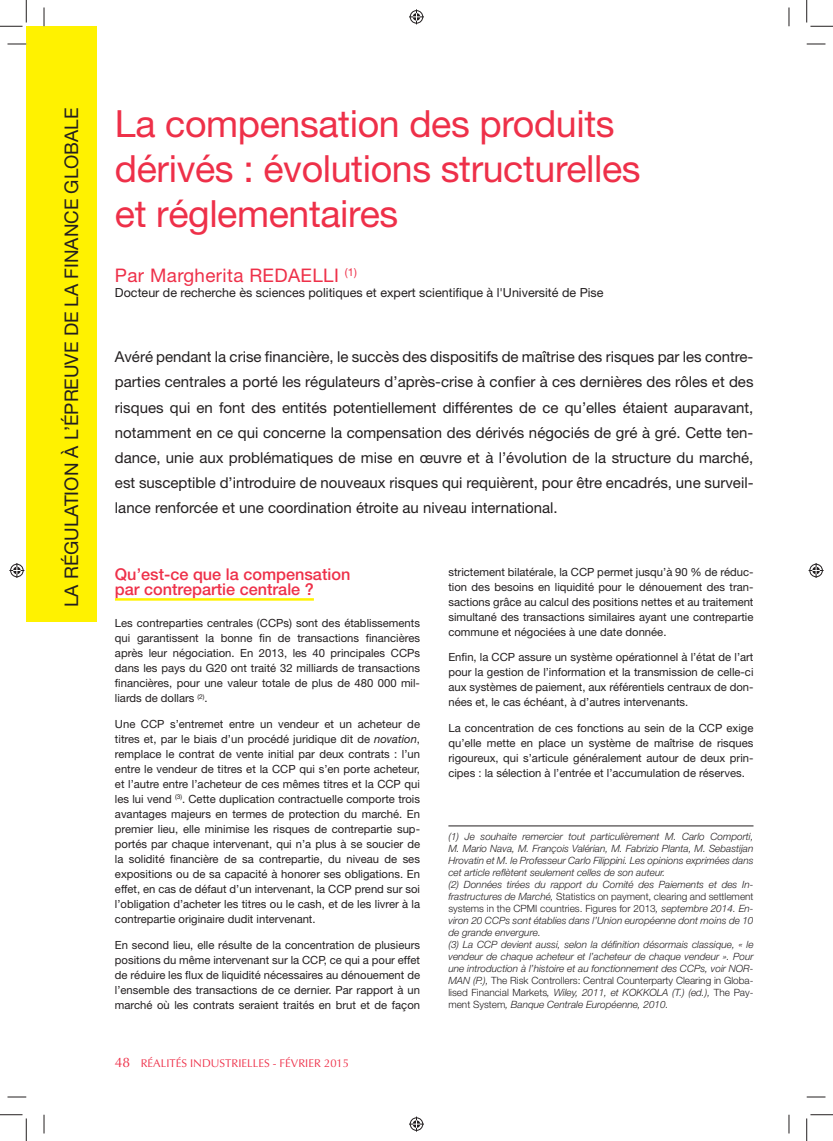
<style>
.page{position:relative;width:833px;height:1141px;background:#fff}
.page>*{position:absolute;margin:0;border:0;box-sizing:border-box;transform-origin:0 0}
.t1{font:37.5px/45px "Helvetica Neue";letter-spacing:-.01em;color:#ee3049}
.t2{font:18.75px "Helvetica Neue";color:#231f20}
.t3{font:18.75px "Helvetica Neue";letter-spacing:.02em;color:#ee3049}
.t4{font:500 16.25px/15px "Helvetica Neue";color:#ee3049}
.t5{font:15px/25px "Helvetica Neue";color:#231f20;text-align:justify}
.t6{font:12.5px "Helvetica Neue";color:#231f20}
.t7{font:11.25px/15px "Helvetica Neue";color:#231f20;text-align:justify}
.t8{font:11.25px "Optima";color:#ee3049}
.t9{font:italic 300 10px/12px "Helvetica Neue";color:#231f20}
.s1{font-style:italic}
.s2{font-size:13.75px}
.s3{font-style:normal}
</style>
<div class="page">
<hr style="left:115px;top:598px;width:199px;height:2px;background:#fff200">
<hr style="left:448px;top:825px;width:305px;height:1px;background:#231f20">
<div style="left:26px;top:26px;width:71px;height:596px;background:#fff200"></div>
<svg style="left:8px;top:43px;width:18px;height:2px"></svg>
<svg style="left:806px;top:43px;width:19px;height:2px"></svg>
<svg style="left:8px;top:1096px;width:18px;height:1px"></svg>
<svg style="left:806px;top:1096px;width:19px;height:1px"></svg>
<svg style="left:43px;top:8px;width:2px;height:18px"></svg>
<svg style="left:43px;top:1114px;width:2px;height:19px"></svg>
<svg style="left:788px;top:8px;width:1px;height:18px"></svg>
<svg style="left:788px;top:1114px;width:1px;height:19px"></svg>
<svg style="left:0;top:0;width:27px;height:27px"></svg>
<svg style="left:0;top:1114px;width:27px;height:26px"></svg>
<svg style="left:806px;top:0;width:26px;height:27px"></svg>
<svg style="left:806px;top:1114px;width:26px;height:26px"></svg>
<svg style="left:409px;top:9px;width:15px;height:15px"></svg>
<svg style="left:409px;top:1116px;width:15px;height:15px"></svg>
<svg style="left:9px;top:563px;width:15px;height:15px"></svg>
<svg style="left:808px;top:563px;width:15px;height:15px"></svg>
<h2 class="t2" style="left:65px;top:607px;width:500px;rotate:-90deg">LA RÉGULATION À L’ÉPREUVE DE LA FINANCE GLOBALE</h2>
<h1 class="t1" style="left:115px;top:105px;width:527px">La compensation des produits dérivés : évolutions structurelles et réglementaires</h1>
<h2 class="t3" style="left:115px;top:269px;width:243px">Par Margherita REDAELLI <sup>(1)</sup></h2>
<p class="t6" style="left:115px;top:288px;width:490px">Docteur de recherche ès sciences politiques et expert scientifique à l'Université de Pise</p>
<p class="t5" style="left:115px;top:346px;width:639px">Avéré pendant la crise financière, le succès des dispositifs de maîtrise des risques par les contre&shy;parties centrales a porté les régulateurs d’après-crise à confier à ces dernières des rôles et des risques qui en font des entités potentiellement différentes de ce qu’elles étaient auparavant, notamment en ce qui concerne la compensation des dérivés négociés de gré à gré. Cette ten&shy;dance, unie aux problématiques de mise en œuvre et à l’évolution de la structure du marché, est susceptible d’introduire de nouveaux risques qui requièrent, pour être encadrés, une surveil&shy;lance renforcée et une coordination étroite au niveau international.</p>
<h3 class="t4" style="left:115px;top:568px;width:237px">Qu’est-ce que la compensation par contrepartie centrale ?</h3>
<p class="t7" style="left:115px;top:617px;width:306px">Les contreparties centrales (CCPs) sont des établissements qui garantissent la bonne fin de transactions financières après leur négociation. En 2013, les 40 principales CCPs dans les pays du G20 ont traité 32 milliards de transactions financières, pour une valeur totale de plus de 480 000 mil&shy;liards de dollars <sup>(2)</sup>.</p>
<p class="t7" style="left:115px;top:717px;width:306px">Une CCP s’entremet entre un vendeur et un acheteur de titres et, par le biais d’un procédé juridique dit de <span class="s1">novation</span>, remplace le contrat de vente initial par deux contrats : l’un entre le vendeur de titres et la CCP qui s’en porte acheteur, et l’autre entre l’acheteur de ces mêmes titres et la CCP qui les lui vend <sup>(3)</sup>. Cette duplication contractuelle comporte trois avantages majeurs en termes de protection du marché. En premier lieu, elle minimise les risques de contrepartie sup&shy;portés par chaque intervenant, qui n’a plus à se soucier de la solidité financière de sa contrepartie, du niveau de ses expositions ou de sa capacité à honorer ses obligations. En effet, en cas de défaut d’un intervenant, la CCP prend sur soi l’obligation d’acheter les titres ou le cash, et de les livrer à la contrepartie originaire dudit intervenant.</p>
<p class="t7" style="left:115px;top:938px;width:306px">En second lieu, elle résulte de la concentration de plusieurs positions du même intervenant sur la CCP, ce qui a pour effet de réduire les flux de liquidité nécessaires au dénouement de l’ensemble des transactions de ce dernier. Par rapport à un marché où les contrats seraient traités en brut et de façon</p>
<p class="t8" style="left:115px;top:1056px;width:235px"><span class="s2">48</span> RÉALITÉS INDUSTRIELLES - FÉVRIER 2015</p>
<p class="t7" style="left:448px;top:565px;width:306px">strictement bilatérale, la CCP permet jusqu’à 90 % de réduc&shy;tion des besoins en liquidité pour le dénouement des tran&shy;sactions grâce au calcul des positions nettes et au traitement simultané des transactions similaires ayant une contrepartie commune et négociées à une date donnée.</p>
<p class="t7" style="left:448px;top:651px;width:306px">Enfin, la CCP assure un système opérationnel à l’état de l’art pour la gestion de l’information et la transmission de celle-ci aux systèmes de paiement, aux référentiels centraux de don&shy;nées et, le cas échéant, à d’autres intervenants.</p>
<p class="t7" style="left:448px;top:721px;width:306px">La concentration de ces fonctions au sein de la CCP exige qu’elle mette en place un système de maîtrise de risques rigoureux, qui s’articule généralement autour de deux prin&shy;cipes : la sélection à l’entrée et l’accumulation de réserves.</p>
<p class="t9" style="left:448px;top:831px;width:306px">(1) Je souhaite remercier tout particulièrement M. Carlo Comporti, M. Mario Nava, M. François Valérian, M. Fabrizio Planta, M. Sebastijan Hrovatin et M. le Professeur Carlo Filippini. Les opinions exprimées dans cet article reflètent seulement celles de son auteur.<br>(2) Données tirées du rapport du Comité des Paiements et des In&shy;frastructures de Marché, <span class="s3">Statistics on payment, clearing and settlement systems in the CPMI countries. Figures for 2013</span>, septembre 2014. En&shy;viron 20 CCPs sont établies dans l’Union européenne dont moins de 10 de grande envergure.<br>(3) La CCP devient aussi, selon la définition désormais classique, « le vendeur de chaque acheteur et l’acheteur de chaque vendeur ». Pour une introduction à l’histoire et au fonctionnement des CCPs, voir NOR-MAN (P.), <span class="s3">The Risk Controllers: Central Counterparty Clearing in Globa&shy;lised Financial Markets</span>, Wiley, 2011, et KOKKOLA (T.) (ed.), <span class="s3">The Pay&shy;ment System</span>, Banque Centrale Européenne, 2010.</p>
</div>
